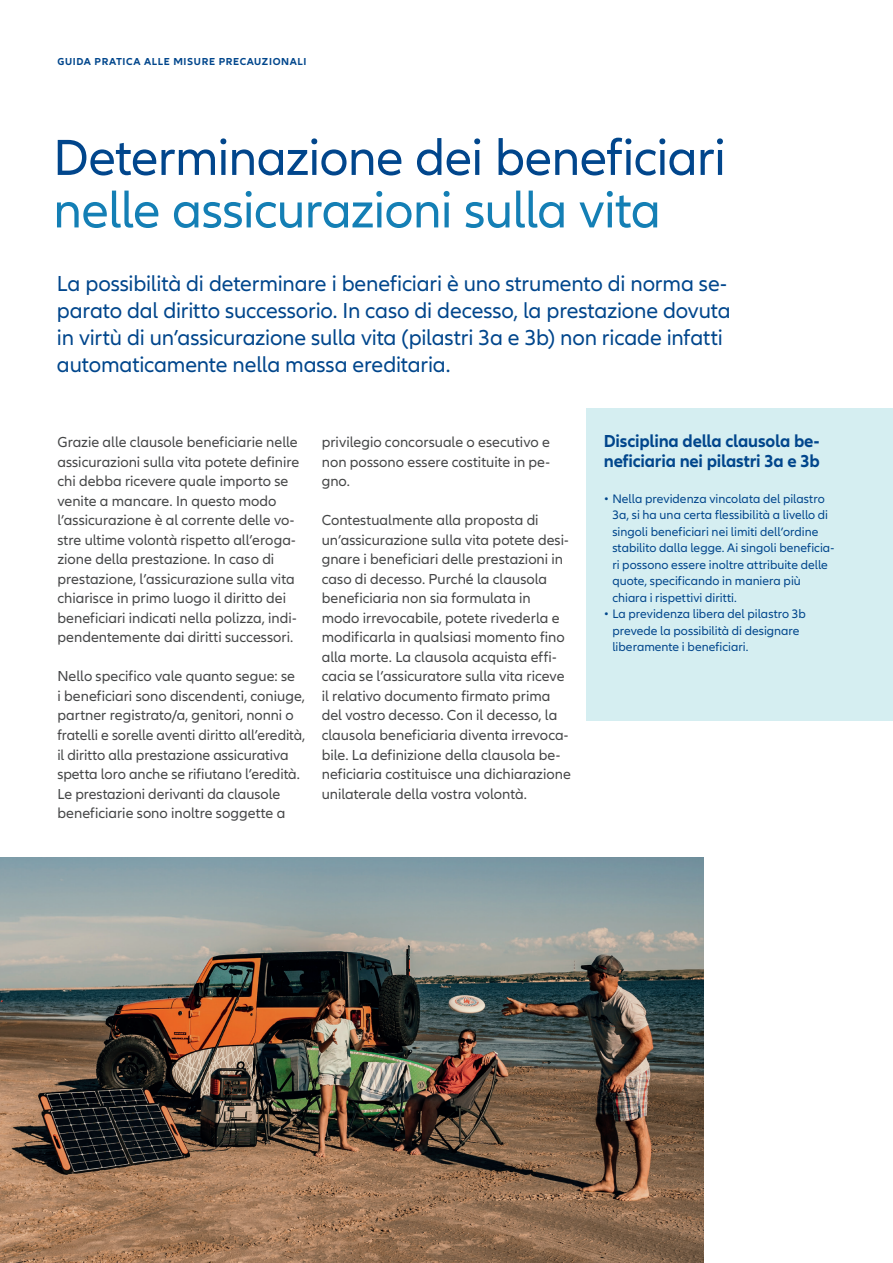
<style>
.page{position:relative;width:893px;height:1263px;background:#fff}
.page>*{position:absolute;margin:0;border:0;box-sizing:border-box;transform-origin:0 0}
.H1___Reg___50_45{font:52.5px/52.5px "Allianz Neo";letter-spacing:-.015em;color:#01468c}
.Lead___Reg___15_18{font:22.5px/27px "Allianz Neo";letter-spacing:-.01em;color:#01468c}
.H3___12_13___Neo_Bol{font:700 18px/19.5px "Allianz Neo";letter-spacing:-.01em;color:#01468c}
.Copy___Neo_Regular{font:15px/19.5px "Allianz Neo";color:#454647}
.t1{font:12.75px/16.5px "Allianz Neo";color:#01468c}
.t2{font:700 10.5px "Allianz Neo";letter-spacing:.06em;color:#01468c}
.s1{color:#147fb5}
</style>
<div class="page">
<div style="left:586px;top:408px;width:307px;height:312px;background:#d5eef1"></div>
<img style="left:0;top:857px;width:703px;height:406px">
<p class="t2" style="left:57px;top:56px;width:251px">GUIDA PRATICA ALLE MISURE PRECAUZIONALI</p>
<p class="H1___Reg___50_45" style="left:53px;top:133px;width:674px">Determinazione dei beneficiari <span class="s1">nelle assicurazioni sulla vita</span></p>
<p class="Lead___Reg___15_18" style="left:57px;top:271px;width:675px">La possibilità di determinare i beneficiari è uno strumento di norma se&shy;parato dal diritto successorio. In caso di decesso, la prestazione dovuta in virtù di un’assicurazione sulla vita (pilastri 3a e 3b) non ricade infatti automaticamente nella massa ereditaria.</p>
<p class="Copy___Neo_Regular" style="left:57px;top:433px;width:244px">Grazie alle clausole beneficiarie nelle assicurazioni sulla vita potete definire chi debba ricevere quale importo se venite a mancare. In questo modo l’assicurazione è al corrente delle vo&shy;stre ultime volontà rispetto all’eroga&shy;zione della prestazione. In caso di prestazione, l’assicurazione sulla vita chiarisce in primo luogo il diritto dei beneficiari indicati nella polizza, indi&shy;pendentemente dai diritti successori.</p>
<p class="Copy___Neo_Regular" style="left:57px;top:667px;width:249px">Nello specifico vale quanto segue: se<br>i beneficiari sono discendenti, coniuge, partner registrato/a, genitori, nonni o fratelli e sorelle aventi diritto all’eredità, il diritto alla prestazione assicurativa spetta loro anche se rifiutano l’eredità.<br>Le prestazioni derivanti da clausole beneficiarie sono inoltre soggette a</p>
<p class="Copy___Neo_Regular" style="left:322px;top:433px;width:230px;text-align:justify">privilegio concorsuale o esecutivo e non possono essere costituite in pe&shy;gno.</p>
<p class="Copy___Neo_Regular" style="left:322px;top:511px;width:251px">Contestualmente alla proposta di un’assicurazione sulla vita potete desi&shy;gnare i beneficiari delle prestazioni in caso di decesso. Purché la clausola beneficiaria non sia formulata in modo irrevocabile, potete rivederla e modificarla in qualsiasi momento fino alla morte. La clausola acquista effi&shy;cacia se l’assicuratore sulla vita riceve il relativo documento firmato prima del vostro decesso. Con il decesso, la clausola beneficiaria diventa irrevoca&shy;bile. La definizione della clausola be&shy;neficiaria costituisce una dichiarazione unilaterale della vostra volontà.</p>
<p class="H3___12_13___Neo_Bol" style="left:604px;top:432px;width:218px">Disciplina della clausola be&shy;neficiaria nei pilastri 3a e 3b</p>
<p class="t1" style="left:612px;top:491px;width:224px;text-indent:-9px">• Nella previdenza vincolata del pilastro 3a, si ha una certa flessibilità a livello di singoli beneficiari nei limiti dell’ordine stabilito dalla legge. Ai singoli beneficia&shy;ri possono essere inoltre attribuite delle quote, specificando in maniera più chiara i rispettivi diritti.</p>
<p class="t1" style="left:612px;top:606px;width:195px;text-indent:-9px">• La previdenza libera del pilastro 3b prevede la possibilità di designare liberamente i beneficiari.</p>
</div>
